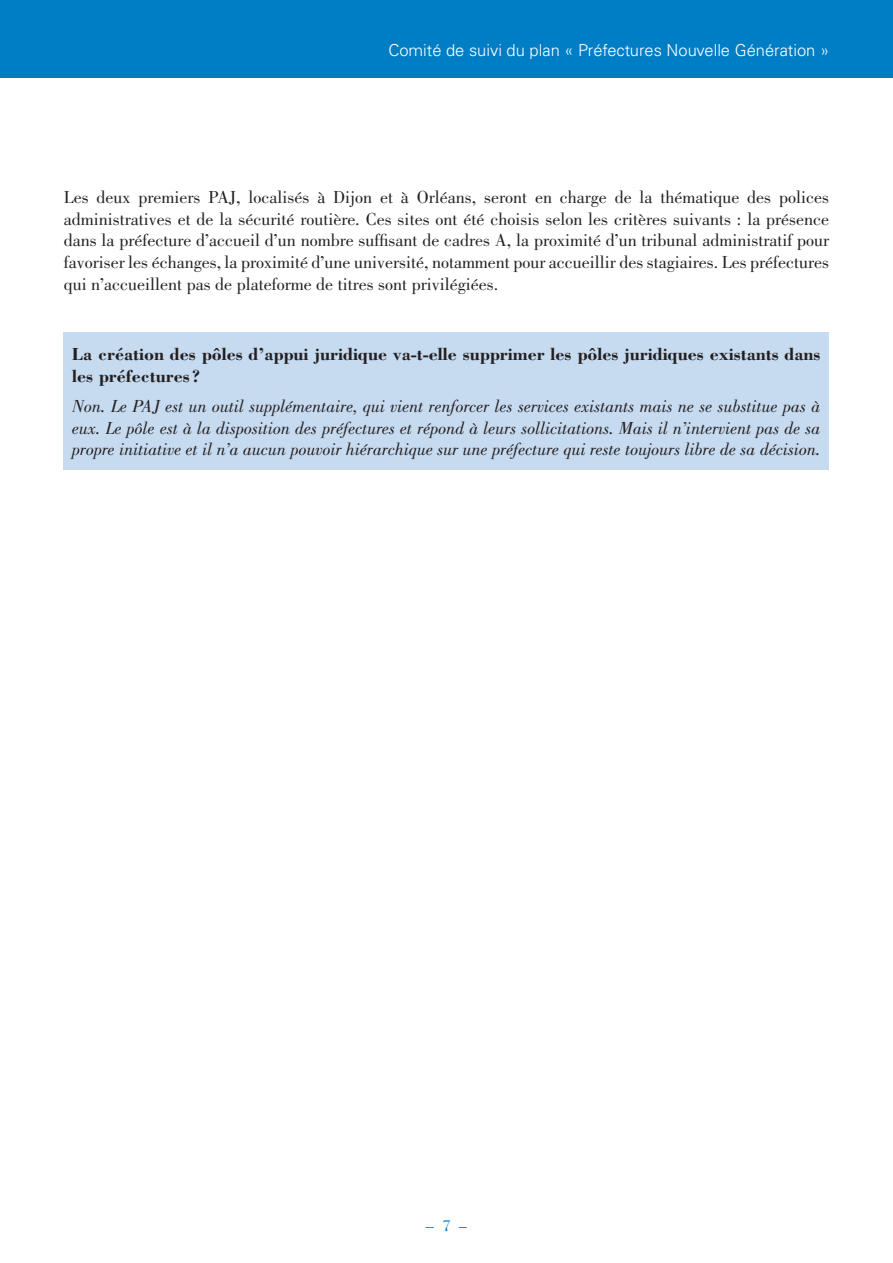
<style>
.page{position:relative;width:893px;height:1263px;background:#fff}
.page>*{position:absolute;margin:0;border:0;box-sizing:border-box;transform-origin:0 0}
.texte{font:18px/21.6px "Bodoni";color:#231f20;text-align:justify}
.t1{font:italic 18px/21.6px "Bodoni";color:#231f20;text-align:justify}
.t2{font:700 18px/21.6px "Bodoni";color:#231f20}
.t3{font:300 16.5px "Univers";color:#fff}
.t4{font:16.5px "Bodoni";color:#007ec5}
</style>
<div class="page">
<div style="left:0;top:0;width:893px;height:77px;background:#007ec5"></div>
<div style="left:64px;top:332px;width:765px;height:137px;background:#c6daf0"></div>
<p class="t3" style="left:388px;top:40px;width:442px">Comité de suivi du plan « Préfectures Nouvelle Génération »</p>
<p class="texte" style="left:64px;top:186px;width:767px">Les deux premiers PAJ, localisés à Dijon et à Orléans, seront en charge de la thématique des polices administratives et de la sécurité routière. Ces sites ont été choisis selon les critères suivants : la présence dans la préfecture d’accueil d’un nombre suffisant de cadres A, la proximité d’un tribunal administratif pour favoriser les échanges, la proximité d’une université, notamment pour accueillir des stagiaires. Les préfectures qui n’accueillent pas de plateforme de titres sont privilégiées.</p>
<p class="t2" style="left:72px;top:343px;width:750px">La création des pôles d’appui juridique va-t-elle supprimer les pôles juridiques existants dans les préfectures ?</p>
<p class="t1" style="left:72px;top:395px;width:750px">Non. Le PAJ est un outil supplémentaire, qui vient renforcer les services existants mais ne se substitue pas à eux. Le pôle est à la disposition des préfectures et répond à leurs sollicitations. Mais il n’intervient pas de sa propre initiative et il n’a aucun pouvoir hiérarchique sur une préfecture qui reste toujours libre de sa décision.</p>
<p class="t4" style="left:426px;top:1216px;width:43px">–7–</p>
</div>
